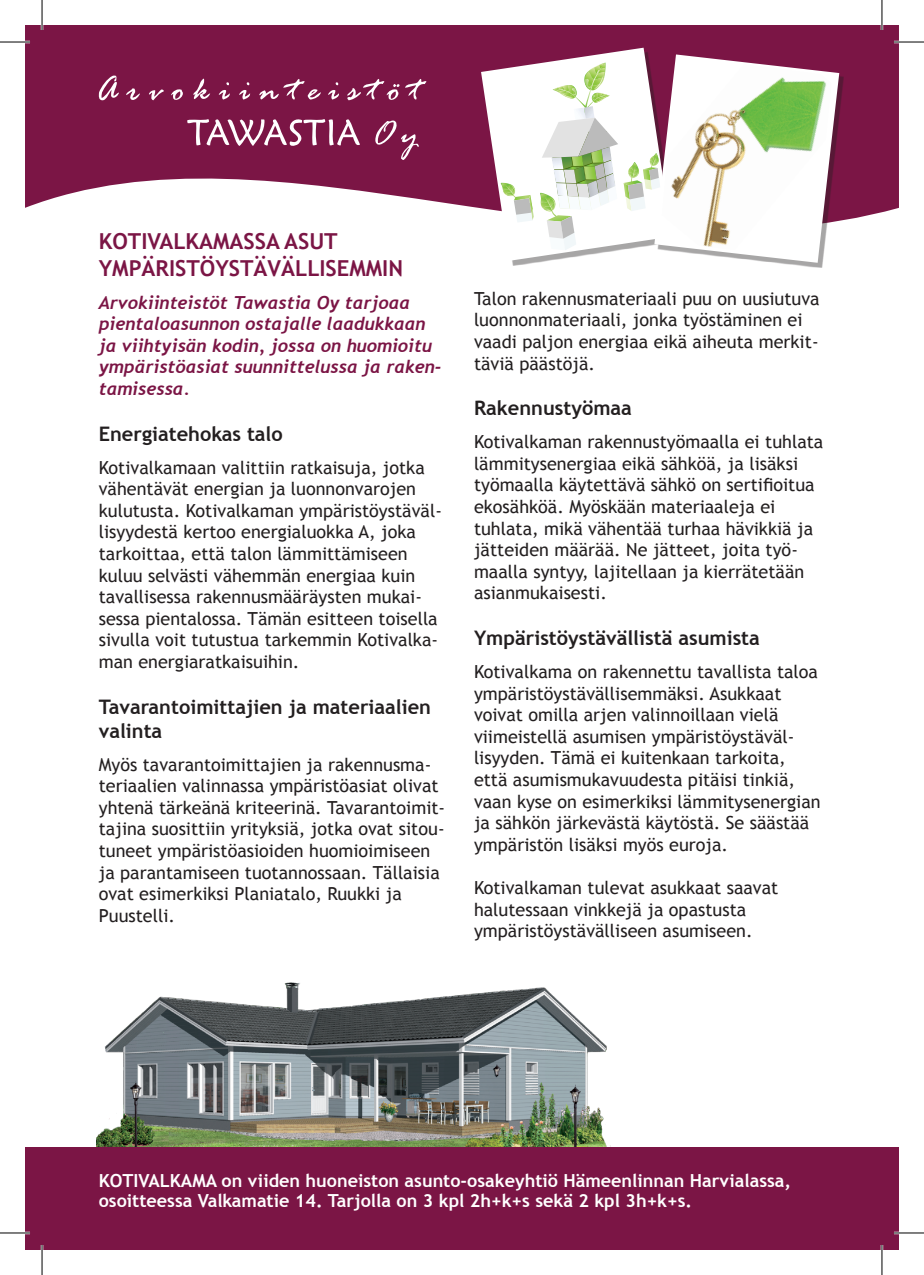
<style>
.page{position:relative;width:924px;height:1275px;background:#fff}
.page>*{position:absolute;margin:0;border:0;box-sizing:border-box;transform-origin:0 0}
.t1{font:700 22px/26.4px "Trebuchet MS";color:#7b1545}
.t2{font:700 20px/24px "Trebuchet MS";color:#231f20}
.t3{font:18px/21.6px "Trebuchet MS";color:#231f20}
.t4{font:italic 700 18px/21.6px "Trebuchet";color:#7b1545}
.t5{font:700 18px/20px "Trebuchet MS";color:#fff}
</style>
<div class="page">
<img style="left:97px;top:982px;width:514px;height:165px">
<div style="left:25px;top:1147px;width:873px;height:103px;background:#7b1545"></div>
<svg style="left:25px;top:25px;width:873px;height:196px;fill:#7b1545"></svg>
<div style="left:657px;top:58px;width:186px;height:210px;background:#231f20;opacity:.4"></div>
<svg style="left:98px;top:75px;width:21px;height:25px"></svg>
<svg style="left:193px;top:79px;width:17px;height:23px"></svg>
<svg style="left:405px;top:79px;width:22px;height:21px"></svg>
<svg style="left:126px;top:88px;width:14px;height:12px"></svg>
<svg style="left:171px;top:88px;width:12px;height:16px"></svg>
<svg style="left:347px;top:79px;width:52px;height:25px"></svg>
<svg style="left:149px;top:89px;width:15px;height:11px"></svg>
<svg style="left:218px;top:81px;width:12px;height:19px"></svg>
<svg style="left:239px;top:81px;width:11px;height:19px"></svg>
<svg style="left:328px;top:81px;width:11px;height:19px"></svg>
<svg style="left:259px;top:79px;width:62px;height:24px"></svg>
<svg style="left:187px;top:117px;width:173px;height:30px"></svg>
<svg style="left:375px;top:119px;width:44px;height:41px;background:#903a62"></svg>
<svg style="left:481px;top:48px;width:357px;height:215px"></svg>
<img style="left:661px;top:64px;width:170px;height:186px">
<hr style="left:0;top:41px;width:30px;height:2px;background:#fff">
<hr style="left:893px;top:41px;width:30px;height:2px;background:#fff">
<hr style="left:0;top:1231px;width:30px;height:3px;background:#fff">
<hr style="left:893px;top:1231px;width:30px;height:3px;background:#fff">
<hr style="left:41px;top:0;width:2px;height:30px;background:#fff">
<hr style="left:41px;top:1245px;width:2px;height:30px;background:#fff">
<hr style="left:880px;top:0;width:2px;height:30px;background:#fff">
<hr style="left:880px;top:1245px;width:2px;height:30px;background:#fff">
<hr style="left:0;top:42px;width:30px;height:1px;background:#000">
<hr style="left:893px;top:42px;width:30px;height:1px;background:#000">
<hr style="left:0;top:1232px;width:30px;height:1px;background:#000">
<hr style="left:893px;top:1232px;width:30px;height:1px;background:#000">
<hr style="left:42px;top:0;width:1px;height:30px;background:#000">
<hr style="left:42px;top:1245px;width:1px;height:30px;background:#000">
<hr style="left:881px;top:0;width:1px;height:30px;background:#000">
<hr style="left:881px;top:1245px;width:1px;height:30px;background:#000">
<p class="t1" style="left:99px;top:228px;width:305px">KOTIVALKAMASSA ASUT<br>YMPÄRISTÖYSTÄVÄLLISEMMIN</p>
<p class="t4" style="left:99px;top:292px;width:344px">Arvokiinteistöt Tawastia Oy tarjoaa pientaloasunnon ostajalle laadukkaan ja viihtyisän kodin, jossa on huomioitu ympäristöasiat suunnittelussa ja raken&shy;tamisessa.</p>
<p class="t2" style="left:99px;top:421px;width:185px">Energiatehokas talo</p>
<p class="t3" style="left:99px;top:456px;width:344px">Kotivalkamaan valittiin ratkaisuja, jotka vähentävät energian ja luonnonvarojen kulutusta. Kotivalkaman ympäristöystäväl&shy;lisyydestä kertoo energialuokka A, joka tarkoittaa, että talon lämmittämiseen kuluu selvästi vähemmän energiaa kuin tavallisessa rakennusmääräysten mukai&shy;sessa pientalossa. Tämän esitteen toisella sivulla voit tutustua tarkemmin Kotivalka&shy;man energiaratkaisuihin.</p>
<p class="t2" style="left:99px;top:694px;width:333px">Tavarantoimittajien ja materiaalien valinta</p>
<p class="t3" style="left:99px;top:753px;width:348px">Myös tavarantoimittajien ja rakennusma&shy;teriaalien valinnassa ympäristöasiat olivat yhtenä tärkeänä kriteerinä. Tavarantoimit&shy;tajina suosittiin yrityksiä, jotka ovat sitou&shy;tuneet ympäristöasioiden huomioimiseen ja parantamiseen tuotannossaan. Tällaisia ovat esimerkiksi Planiatalo, Ruukki ja Puustelli.</p>
<p class="t3" style="left:474px;top:288px;width:347px">Talon rakennusmateriaali puu on uusiutuva luonnonmateriaali, jonka työstäminen ei vaadi paljon energiaa eikä aiheuta merkit&shy;täviä päästöjä.</p>
<p class="t2" style="left:474px;top:396px;width:159px">Rakennustyömaa</p>
<p class="t3" style="left:474px;top:431px;width:351px">Kotivalkaman rakennustyömaalla ei tuhlata lämmitysenergiaa eikä sähköä, ja lisäksi työmaalla käytettävä sähkö on sertifioitua ekosähköä. Myöskään materiaaleja ei tuhlata, mikä vähentää turhaa hävikkiä ja jätteiden määrää. Ne jätteet, joita työ&shy;maalla syntyy, lajitellaan ja kierrätetään asianmukaisesti.</p>
<p class="t2" style="left:474px;top:626px;width:287px">Ympäristöystävällistä asumista</p>
<p class="t3" style="left:474px;top:661px;width:348px">Kotivalkama on rakennettu tavallista taloa ympäristöystävällisemmäksi. Asukkaat voivat omilla arjen valinnoillaan vielä viimeistellä asumisen ympäristöystäväl&shy;lisyyden. Tämä ei kuitenkaan tarkoita, että asumismukavuudesta pitäisi tinkiä, vaan kyse on esimerkiksi lämmitysenergian ja sähkön järkevästä käytöstä. Se säästää ympäristön lisäksi myös euroja.</p>
<p class="t3" style="left:474px;top:877px;width:306px">Kotivalkaman tulevat asukkaat saavat halutessaan vinkkejä ja opastusta ympäristöystävälliseen asumiseen.</p>
<p class="t5" style="left:99px;top:1170px;width:693px">KOTIVALKAMA on viiden huoneiston asunto-osakeyhtiö Hämeenlinnan Harvialassa, osoitteessa Valkamatie 14. Tarjolla on 3 kpl 2h+k+s sekä 2 kpl 3h+k+s.</p>
</div>
